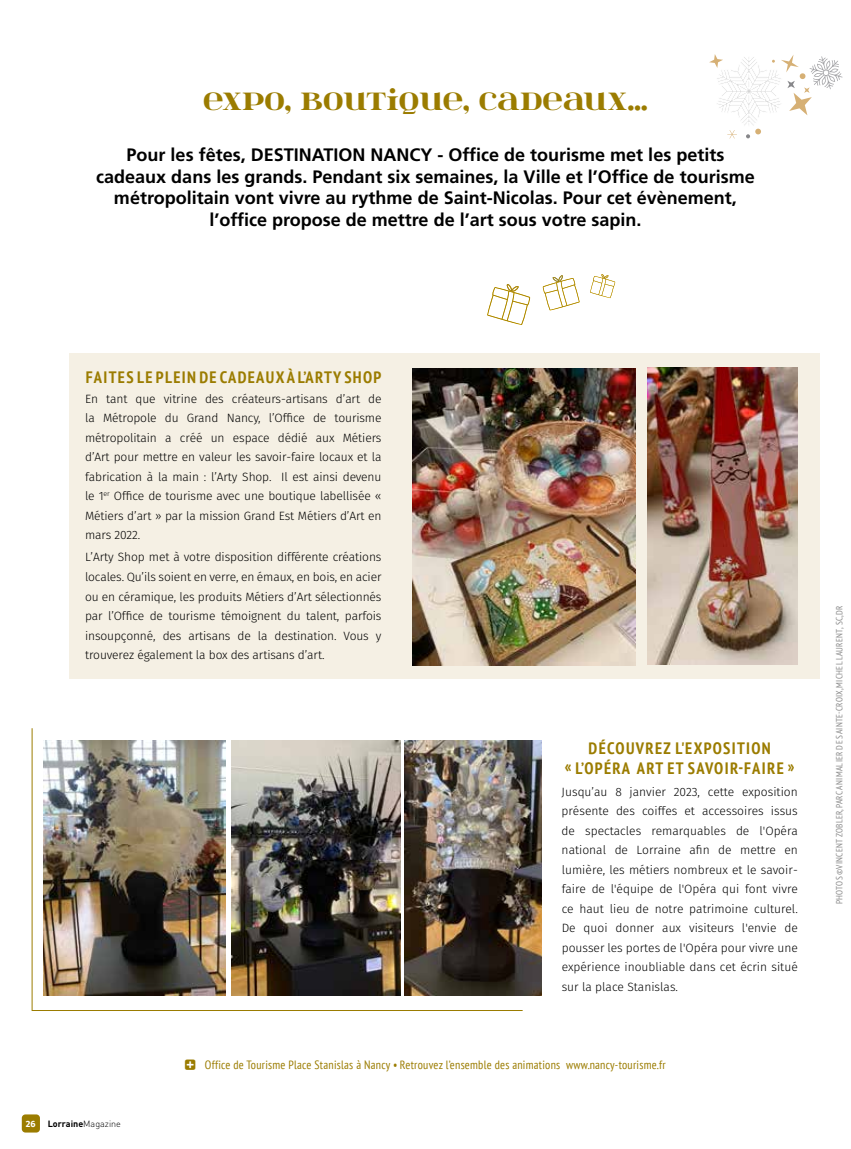
<style>
.page{position:relative;width:851px;height:1149px;background:#fff}
.page>*{position:absolute;margin:0;border:0;box-sizing:border-box;transform-origin:0 0}
.t1{font:28.5px "itsadzoke";color:#9b7c00}
.t2{font:700 18px/21.6px "Frutiger LT Std";color:#000;text-align:center}
.t3{font:700 condensed 16.5px/19.5px "PT Sans";letter-spacing:.08em;color:#9b7c00;text-align:center}
.t4{font:300 12px/19.5px "Fira Sans";letter-spacing:-.01em;color:#000;text-align:justify}
.t5{font:condensed 12px "PT Sans";letter-spacing:.02em;color:#9b7c00}
.t6{font:condensed 9px "PT Sans";letter-spacing:.04em;color:#878787}
.t7{font:700 9px "DIN Pro";color:#000}
.t8{font:700 9px "Fira Sans";color:#fff}
.s1{font-weight:300}
</style>
<div class="page">
<div style="left:22px;top:1114px;width:18px;height:18px;background:#9b7c00;border-radius:4px"></div>
<div style="left:69px;top:353px;width:750px;height:325px;background:#f5f0e4"></div>
<svg style="left:709px;top:54px;width:133px;height:84px"></svg>
<img style="left:32px;top:728px;width:491px;height:282px">
<img style="left:412px;top:368px;width:223px;height:297px">
<img style="left:44px;top:740px;width:181px;height:255px">
<img style="left:404px;top:740px;width:137px;height:255px">
<img style="left:647px;top:367px;width:150px;height:297px">
<svg style="left:487px;top:284px;width:43px;height:41px"></svg>
<svg style="left:542px;top:275px;width:37px;height:35px"></svg>
<svg style="left:590px;top:274px;width:25px;height:24px"></svg>
<h1 class="t1" style="left:203px;top:81px;width:446px">EXPO, BOUTIQUE, CADEAUX…</h1>
<p class="t2" style="left:96px;top:144px;width:660px">Pour les fêtes, DESTINATION NANCY - Office de tourisme met les petits cadeaux dans les grands. Pendant six semaines, la Ville et l’Office de tourisme métropolitain vont vivre au rythme de Saint-Nicolas. Pour cet évènement, l’office propose de mettre de l’art sous votre sapin.</p>
<h3 class="t3" style="left:86px;top:367px;width:297px">FAITES LE PLEIN DE CADEAUX À L’ARTY SHOP</h3>
<p class="t4" style="left:85px;top:389px;width:298px">En tant que vitrine des créateurs-artisans d’art de la Métropole du Grand Nancy, l’Office de tourisme métropolitain a créé un espace dédié aux Métiers d’Art pour mettre en valeur les savoir-faire locaux et la fabrication à la main : l’Arty Shop. Il est ainsi devenu le 1<sup>er</sup> Office de tourisme avec une boutique labellisée « Métiers d’art » par la mission Grand Est Métiers d’Art en mars 2022.</p>
<p class="t4" style="left:85px;top:548px;width:298px">L’Arty Shop met à votre disposition différente créations locales. Qu’ils soient en verre, en émaux, en bois, en acier ou en céramique, les produits Métiers d’Art sélectionnés par l’Office de tourisme témoignent du talent, parfois insoupçonné, des artisans de la destination. Vous y trouverez également la box des artisans d’art.</p>
<h3 class="t3" style="left:565px;top:738px;width:231px">DÉCOUVREZ L'EXPOSITION<br>« L’OPÉRA ART ET SAVOIR-FAIRE »</h3>
<p class="t4" style="left:561px;top:782px;width:238px">Jusqu’au 8 janvier 2023, cette exposition présente des coiffes et accessoires issus de spectacles remarquables de l'Opéra national de Lorraine afin de mettre en lumière, les métiers nombreux et le savoir&shy;faire de l'équipe de l'Opéra qui font vivre ce haut lieu de notre patrimoine culturel.<br>De quoi donner aux visiteurs l'envie de pousser les portes de l'Opéra pour vivre une expérience inoubliable dans cet écrin situé sur la place Stanislas.</p>
<p class="t8" style="left:26px;top:1117px;width:11px">26</p>
<p class="t7" style="left:48px;top:1115px;width:75px">Lorraine<span class="s1">Magazine</span></p>
<p class="t5" style="left:185px;top:1056px;width:482px">☑ Office de Tourisme Place Stanislas à Nancy • Retrouvez l’ensemble des animations www.nancy-tourisme.fr</p>
<p class="t6" style="left:833px;top:904px;width:300px;rotate:-90deg">PHOTOS ©VINCENT ZOBLER, PARC ANIMALIER DE SAINTE-CROIX, MICHEL LAURENT, SC, DR</p>
</div>
